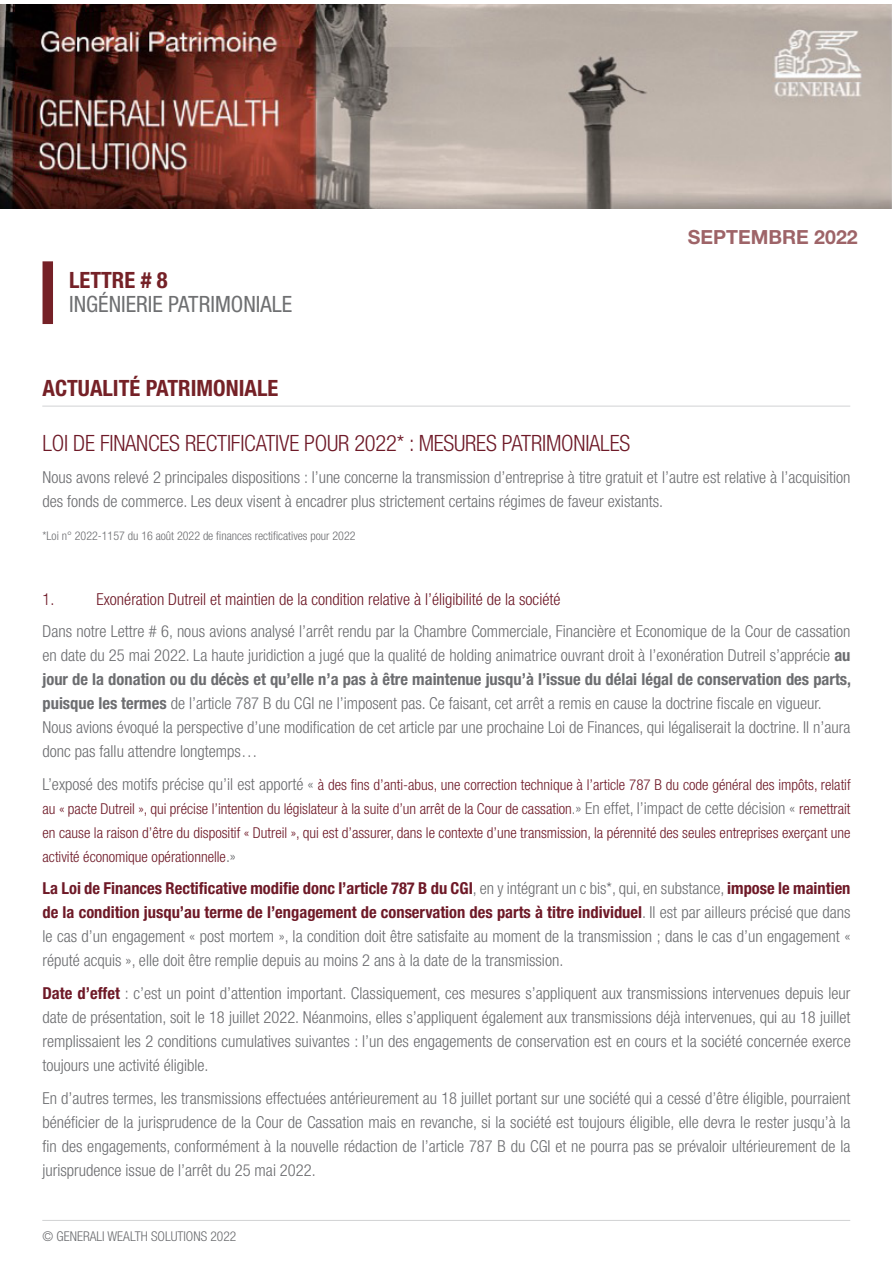
<style>
.page{position:relative;width:893px;height:1263px;background:#fff}
.page>*{position:absolute;margin:0;border:0;box-sizing:border-box;transform-origin:0 0}
.Text_article{font:300 condensed 22.5px "Helvetica Neue LT Std";letter-spacing:-.01em;color:#6e1927}
.Titre_article{font:700 condensed 22.5px "Helvetica Neue LT Std";color:#752127}
.Titre_article-2{font:condensed 22.5px "Helvetica Neue LT Std";color:#6f7072}
.Question{font:700 19.5px "Helvetica Neue LT Std";color:#9e6468}
.Text_article-2{font:300 condensed 16.5px/24px "Helvetica Neue LT Std";color:#6c6d70;text-align:justify}
.Text_article-3{font:300 condensed 16.5px "Helvetica Neue LT Std";color:#6e1927}
.Text_article-4{font:300 condensed 15px/24px "Helvetica Neue LT Std";color:#6e1927;text-align:justify}
.t1{font:300 condensed 13.5px "Helvetica Neue LT Std";color:#6c6d70}
.Text_article-5{font:300 condensed 12px "Helvetica Neue LT Std";color:#6c6d70}
.s1{font-weight:700}
.s2{font-size:16.5px;color:#6c6d70}
.s3{color:#6c6d70}
.s4{font-weight:700;color:#6e1927}
</style>
<div class="page">
<hr style="left:42px;top:406px;width:808px;height:1px;background:#d1d2d4">
<hr style="left:42px;top:1220px;width:808px;height:1px;background:#d1d2d4">
<div style="left:43px;top:261px;width:10px;height:63px;background:#752127"></div>
<img style="left:0;top:5px;width:891px;height:203px">
<p class="Titre_article" style="left:69px;top:267px;width:100px">LETTRE # 8</p>
<p class="Titre_article-2" style="left:69px;top:291px;width:224px">INGÉNIERIE PATRIMONIALE</p>
<p class="Titre_article" style="left:43px;top:375px;width:237px">ACTUALITÉ PATRIMONIALE</p>
<p class="Question" style="left:688px;top:225px;width:171px">SEPTEMBRE 2022</p>
<p class="Text_article" style="left:43px;top:430px;width:589px">LOI DE FINANCES RECTIFICATIVE POUR 2022* : MESURES PATRIMONIALES</p>
<p class="Text_article-2" style="left:43px;top:465px;width:810px">Nous avons relevé 2 principales dispositions : l’une concerne la transmission d’entreprise à titre gratuit et l’autre est relative à l’acquisition des fonds de commerce. Les deux visent à encadrer plus strictement certains régimes de faveur existants.</p>
<p class="Text_article-5" style="left:43px;top:529px;width:314px">*Loi n° 2022-1157 du 16 août 2022 de finances rectificatives pour 2022</p>
<p class="Text_article-3" style="left:43px;top:590px;width:13px">1.</p>
<p class="Text_article-3" style="left:97px;top:590px;width:465px">Exonération Dutreil et maintien de la condition relative à l’éligibilité de la société</p>
<p class="Text_article-2" style="left:43px;top:619px;width:810px;text-align:left">Dans notre Lettre # 6, nous avions analysé l’arrêt rendu par la Chambre Commerciale, Financière et Economique de la Cour de cassation en date du 25 mai 2022. La haute juridiction a jugé que la qualité de holding animatrice ouvrant droit à l’exonération Dutreil s’apprécie <span class="s1">au jour de la donation ou du décès et qu’elle n’a pas à être maintenue jusqu’à l’issue du délai légal de conservation des parts, puisque les termes</span> de l’article 787 B du CGI ne l’imposent pas. Ce faisant, cet arrêt a remis en cause la doctrine fiscale en vigueur.<br>Nous avions évoqué la perspective d’une modification de cet article par une prochaine Loi de Finances, qui légaliserait la doctrine. Il n’aura donc pas fallu attendre longtemps…</p>
<p class="Text_article-4" style="left:43px;top:772px;width:810px"><span class="s2">L’exposé des motifs précise qu’il est apporté «</span> à des fins d’anti-abus, une correction technique à l’article 787 B du code général des impôts, relatif au « pacte Dutreil », qui précise l’intention du législateur à la suite d’un arrêt de la Cour de cassation<span class="s3">.</span><span class="s2">» En effet, l’impact de cette décision «</span> remettrait en cause la raison d’être du dispositif « Dutreil », qui est d’assurer, dans le contexte d’une transmission, la pérennité des seules entreprises exerçant une activité économique opérationnelle<span class="s2">.»</span></p>
<p class="Text_article-2" style="left:43px;top:876px;width:810px"><span class="s4">La Loi de Finances Rectificative modifie donc l’article 787 B du CGI</span>, en y intégrant un c bis*, qui, en substance, <span class="s4">impose le maintien de la condition jusqu’au terme de l’engagement de conservation des parts à titre individuel</span>. Il est par ailleurs précisé que dans le cas d’un engagement « post mortem », la condition doit être satisfaite au moment de la transmission ; dans le cas d’un engagement « réputé acquis », elle doit être remplie depuis au moins 2 ans à la date de la transmission.</p>
<p class="Text_article-2" style="left:43px;top:981px;width:810px"><span class="s4">Date d’effet</span> : c’est un point d’attention important. Classiquement, ces mesures s’appliquent aux transmissions intervenues depuis leur date de présentation, soit le 18 juillet 2022. Néanmoins, elles s’appliquent également aux transmissions déjà intervenues, qui au 18 juillet remplissaient les 2 conditions cumulatives suivantes : l’un des engagements de conservation est en cours et la société concernée exerce toujours une activité éligible.</p>
<p class="Text_article-2" style="left:43px;top:1085px;width:810px">En d’autres termes, les transmissions effectuées antérieurement au 18 juillet portant sur une société qui a cessé d’être éligible, pourraient bénéficier de la jurisprudence de la Cour de Cassation mais en revanche, si la société est toujours éligible, elle devra le rester jusqu’à la fin des engagements, conformément à la nouvelle rédaction de l’article 787 B du CGI et ne pourra pas se prévaloir ultérieurement de la jurisprudence issue de l’arrêt du 25 mai 2022.</p>
<p class="t1" style="left:43px;top:1228px;width:195px">© GENERALI WEALTH SOLUTIONS 2022</p>
</div>
